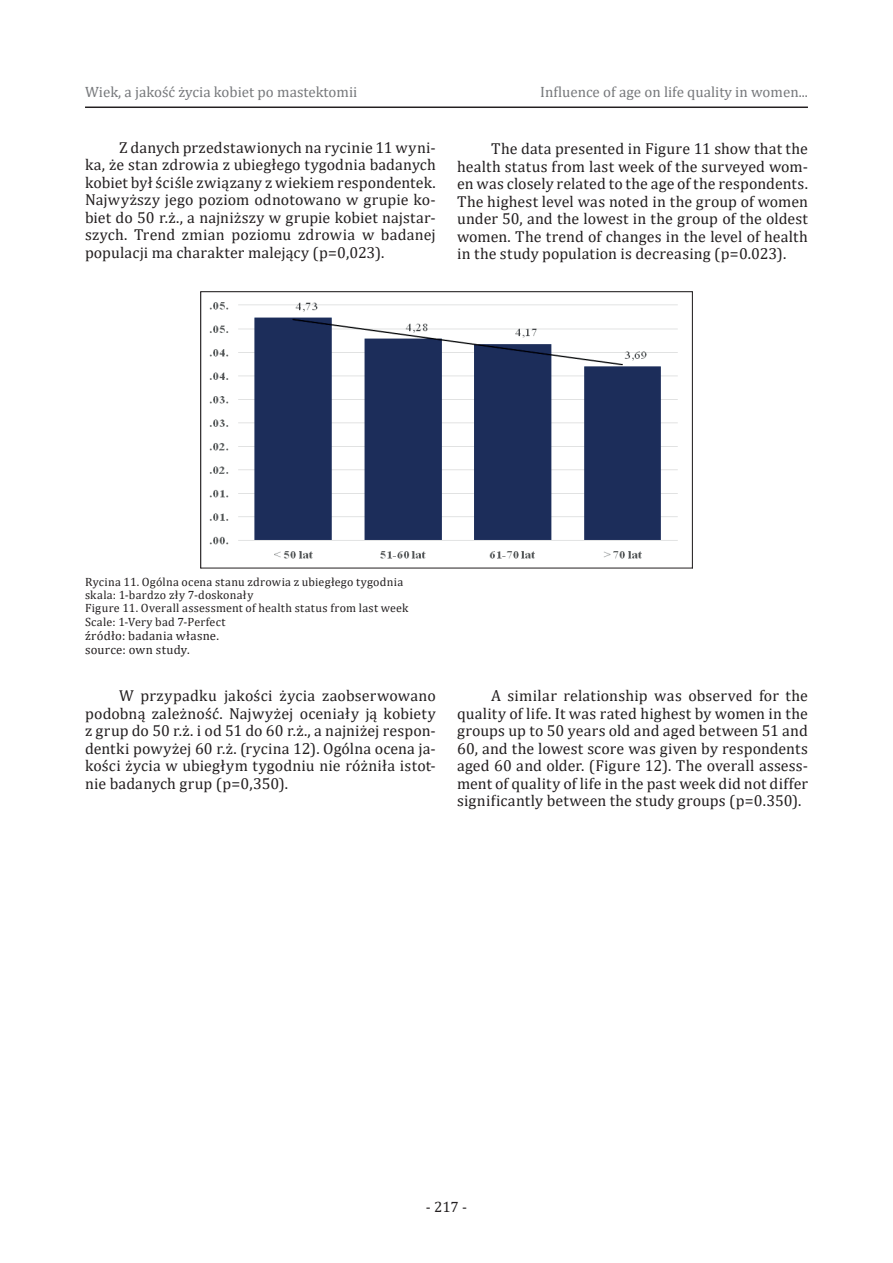
<style>
.page{position:relative;width:893px;height:1263px;background:#fff}
.page>*{position:absolute;margin:0;border:0;box-sizing:border-box;transform-origin:0 0}
.t1{font:15.9px/17.5px "Cambria";letter-spacing:.01em;color:#231f20;text-align:justify}
.t2{font:15px "Cambria";color:#76787b}
.t3{font:15px "Cambria";color:#231f20}
.t4{font:12.75px/14.1px "Cambria";letter-spacing:.02em;color:#231f20}
.t5{font:12px/13.2px "Cambria";letter-spacing:.02em;color:#231f20}
</style>
<div class="page">
<hr style="left:85px;top:107px;width:723px;height:1px;background:#231f20">
<img style="left:209px;top:302px;width:469px;height:257px">
<div style="left:200px;top:291px;width:493px;height:277px;border:1px solid #231f20"></div>
<p class="t2" style="left:85px;top:83px;width:274px">Wiek, a jakość życia kobiet po mastektomii</p>
<p class="t2" style="left:540px;top:83px;width:269px">Influence of age on life quality in women...</p>
<p class="t1" style="left:85px;top:138px;width:352px;text-indent:34px">Z danych przedstawionych na rycinie 11 wyni&shy;ka, że stan zdrowia z ubiegłego tygodnia badanych kobiet był ściśle związany z wiekiem respondentek.<br>Najwyższy jego poziom odnotowano w grupie ko&shy;biet do 50 r.ż., a najniższy w grupie kobiet najstar&shy;szych. Trend zmian poziomu zdrowia w badanej populacji ma charakter malejący (p=0,023).</p>
<p class="t1" style="left:457px;top:140px;width:352px;text-indent:34px">The data presented in Figure 11 show that the health status from last week of the surveyed wom&shy;en was closely related to the age of the respondents.<br>The highest level was noted in the group of women under 50, and the lowest in the group of the oldest women. The trend of changes in the level of health in the study population is decreasing (p=0.023).</p>
<p class="t5" style="left:85px;top:575px;width:325px">Rycina 11. Ogólna ocena stanu zdrowia z ubiegłego tygodnia skala: 1-bardzo zły 7-doskonały<br>Figure 11. Overall assessment of health status from last week Scale: 1-Very bad 7-Perfect</p>
<p class="t4" style="left:85px;top:628px;width:135px">źródło: badania własne. source: own study.</p>
<p class="t1" style="left:85px;top:687px;width:352px;text-indent:34px">W przypadku jakości życia zaobserwowano podobną zależność. Najwyżej oceniały ją kobiety z grup do 50 r.ż. i od 51 do 60 r.ż., a najniżej respon&shy;dentki powyżej 60 r.ż. (rycina 12). Ogólna ocena ja&shy;kości życia w ubiegłym tygodniu nie różniła istot&shy;nie badanych grup (p=0,350).</p>
<p class="t1" style="left:457px;top:687px;width:352px;text-indent:34px">A similar relationship was observed for the quality of life. It was rated highest by women in the groups up to 50 years old and aged between 51 and 60, and the lowest score was given by respondents aged 60 and older. (Figure 12). The overall assess&shy;ment of quality of life in the past week did not differ significantly between the study groups (p=0.350).</p>
<p class="t3" style="left:426px;top:1198px;width:43px">- 217-</p>
</div>
